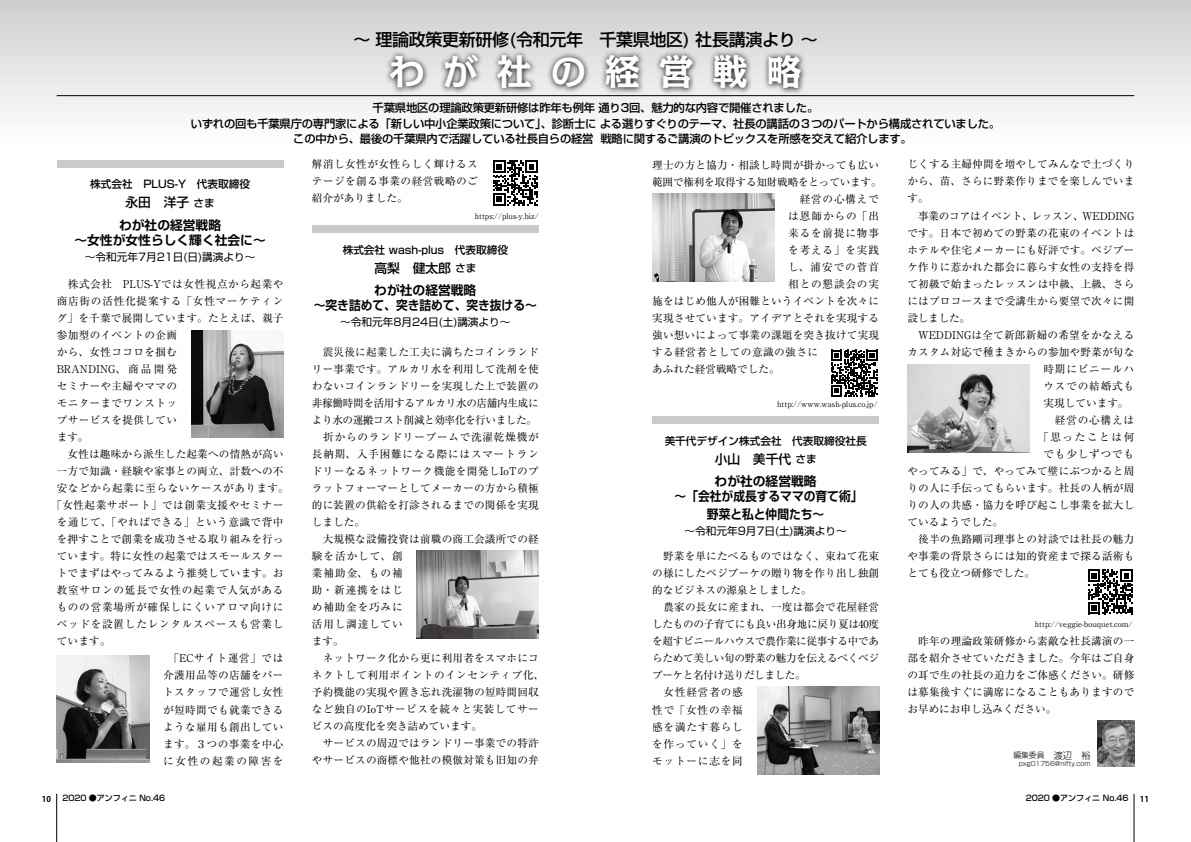
<style>
.page{position:relative;width:1191px;height:842px;background:#fff}
.page>*{position:absolute;margin:0;border:0;box-sizing:border-box;transform-origin:0 0}
.t1{font:700 35.4px "Kakumin Pro";letter-spacing:.52em;color:#fff}
.t2{font:500 17px "Shin Go Pro";letter-spacing:-.02em;color:#000}
.t3{font:700 12.8px/14.9px "Shin Go Pro De";color:#000;text-align:center}
.t4{font:500 12.8px "Shin Go Pro";color:#000}
.t5{font:700 12.8px "Shin Go Pro De";color:#000;scale:.92 1}
.t6{font:500 11.3px "Shin Go Pro";letter-spacing:-.02em;color:#000}
.t7{font:10.6px/17px "Ryumin Pro";letter-spacing:.02em;color:#000;text-align:justify}
.t8{font:10.6px/17px "Ryumin Pro";color:#000}
.t9{font:10.6px "Ryumin Pro";letter-spacing:.075em;color:#000}
.t10{font:10.6px "Ryumin Pro";letter-spacing:.07em;color:#000}
.t11{font:10.6px "Ryumin Pro";letter-spacing:.045em;color:#000}
.t12{font:500 10.6px "Shin Go Pro";color:#000}
.t13{font:10.6px "Shin Go Pro";color:#000}
.t14{font:10.6px "Ryumin Pro";letter-spacing:-.02em;color:#000}
.t15{font:10.6px "Ryumin Pro";letter-spacing:.05em;color:#000}
.t16{font:10.6px "Ryumin Pro";letter-spacing:.04em;color:#000}
.t17{font:10.6px "Ryumin Pro";letter-spacing:.065em;color:#000}
.t18{font:10.6px "Ryumin Pro";letter-spacing:.145em;color:#000}
.t19{font:10.6px "Ryumin Pro";letter-spacing:.15em;color:#000}
.t20{font:300 9.2px "Shin Go Pro";color:#000}
.t21{font:500 8px "Shin Go Pro";color:#000}
.t22{font:700 8px "Koz Go Pro";color:#000}
.t23{font:7.8px "Ryumin Pro";color:#000}
.t24{font:300 6.4px "Shin Go Pro";color:#000}
.s1{font-size:10.6px}
.s2{font-size:7.8px}
</style>
<div class="page">
<hr style="left:56px;top:794px;width:1px;height:48px;background:#000">
<hr style="left:1133px;top:794px;width:1px;height:48px;background:#000">
<img style="left:1097px;top:721px;width:37px;height:45px">
<div style="left:0;top:0;width:1191px;height:147px;background:linear-gradient(to bottom,#cdcecf,#fff)"></div>
<hr style="left:57px;top:95px;width:1077px;height:1px;background:#000">
<svg style="left:384px;top:49px;width:423px;height:46px;background:#aeafaf"></svg>
<div style="left:57px;top:160px;width:226px;height:8px;background:#c9caca"></div>
<div style="left:312px;top:225px;width:227px;height:8px;background:#c9caca"></div>
<div style="left:652px;top:416px;width:227px;height:8px;background:#c9caca"></div>
<img style="left:191px;top:331px;width:92px;height:107px">
<img style="left:57px;top:656px;width:92px;height:107px">
<img style="left:417px;top:551px;width:122px;height:88px">
<img style="left:757px;top:686px;width:122px;height:88px">
<img style="left:652px;top:193px;width:122px;height:88px">
<img style="left:907px;top:365px;width:122px;height:87px">
<svg style="left:493px;top:160px;width:45px;height:45px"></svg>
<svg style="left:831px;top:350px;width:46px;height:46px"></svg>
<svg style="left:1088px;top:569px;width:44px;height:45px"></svg>
<h2 class="t2" style="left:353px;top:26px;width:466px">～ 理論政策更新研修(令和元年　千葉県地区) 社長講演より ～</h2>
<h1 class="t1" style="left:389px;top:44px;width:414px">わが社の経営戦略</h1>
<p class="t6" style="left:373px;top:98px;width:447px">千葉県地区の理論政策更新研修は昨年も例年 通り3回、魅力的な内容で開催されました。</p>
<p class="t6" style="left:191px;top:114px;width:811px">いずれの回も千葉県庁の専門家による「新しい中小企業政策について」、診断士に よる選りすぐりのテーマ、社長の講話の３つのパートから構成されていました。</p>
<p class="t6" style="left:293px;top:130px;width:620px">この中から、最後の千葉県内で活躍している社長自らの経営 戦略に関するご講演のトピックスを所感を交えて紹介します。</p>
<p class="t12" style="left:90px;top:176px;width:161px">株式会社　PLUS-Y　代表取締役</p>
<p class="t4" style="left:126px;top:192px;width:91px">永田　洋子 <span class="s1">さま</span></p>
<p class="t3" style="left:74px;top:216px;width:193px">わが社の経営戦略<br>～女性が女性らしく輝く社会に～</p>
<p class="t13" style="left:85px;top:248px;width:172px">～令和元年7月21日(日)講演より～</p>
<p class="t15" style="left:57px;top:276px;width:228px">　株式会社　PLUS-Yでは女性視点から起業や</p>
<p class="t9" style="left:57px;top:293px;width:228px">商店街の活性化提案する「女性マーケティン</p>
<p class="t7" style="left:57px;top:309px;width:228px">グ」を千葉で展開しています。たとえば、親子</p>
<p class="t7" style="left:57px;top:326px;width:122px">参加型のイベントの企画</p>
<p class="t7" style="left:57px;top:343px;width:122px">から、女性ココロを掴む</p>
<p class="t8" style="left:57px;top:360px;width:122px">BRANDING、商品開発</p>
<p class="t7" style="left:57px;top:377px;width:122px">セミナーや主婦やママの</p>
<p class="t7" style="left:57px;top:394px;width:122px">モニターまでワンストッ</p>
<p class="t7" style="left:57px;top:411px;width:122px">プサービスを提供してい</p>
<p class="t7" style="left:57px;top:428px;width:33px">ます。</p>
<p class="t7" style="left:57px;top:445px;width:228px">　女性は趣味から派生した起業への情熱が高い</p>
<p class="t7" style="left:57px;top:462px;width:228px">一方で知識・経験や家事との両立、計数への不</p>
<p class="t11" style="left:57px;top:480px;width:234px">安などから起業に至らないケースがあります。</p>
<p class="t16" style="left:51px;top:497px;width:234px">「女性起業サポート」では創業支援やセミナー</p>
<p class="t11" style="left:57px;top:514px;width:228px">を通じて、「やればできる」という意識で背中</p>
<p class="t7" style="left:57px;top:530px;width:228px">を押すことで創業を成功させる取り組みを行っ</p>
<p class="t7" style="left:57px;top:547px;width:228px">ています。特に女性の起業ではスモールスター</p>
<p class="t7" style="left:57px;top:564px;width:228px">トでまずはやってみるよう推奨しています。お</p>
<p class="t10" style="left:57px;top:582px;width:228px">教室サロンの延長で女性の起業で人気がある</p>
<p class="t10" style="left:57px;top:599px;width:228px">ものの営業場所が確保しにくいアロマ向けに</p>
<p class="t10" style="left:57px;top:616px;width:228px">ベッドを設置したレンタルスペースも営業し</p>
<p class="t7" style="left:57px;top:632px;width:55px">ています。</p>
<p class="t17" style="left:163px;top:650px;width:122px">　「ECサイト運営」では</p>
<p class="t7" style="left:163px;top:666px;width:122px">介護用品等の店舗をパー</p>
<p class="t7" style="left:163px;top:683px;width:122px">トスタッフで運営し女性</p>
<p class="t7" style="left:163px;top:700px;width:122px">が短時間でも就業できる</p>
<p class="t7" style="left:163px;top:717px;width:122px">ような雇用も創出してい</p>
<p class="t7" style="left:163px;top:734px;width:122px">ます。３つの事業を中心</p>
<p class="t18" style="left:163px;top:752px;width:122px">に女性の起業の障害を</p>
<p class="t7" style="left:312px;top:155px;width:167px">解消し女性が女性らしく輝けるステージを創る事業の経営戦略のご紹介がありました。</p>
<p class="t23" style="left:475px;top:210px;width:66px">https://plus-y.biz/</p>
<p class="t12" style="left:343px;top:241px;width:167px">株式会社 wash-plus　代表取締役</p>
<p class="t4" style="left:374px;top:257px;width:104px">高梨　健太郎 <span class="s1">さま</span></p>
<p class="t3" style="left:314px;top:282px;width:224px">わが社の経営戦略<br>～突き詰めて、突き詰めて、突き抜ける～</p>
<p class="t13" style="left:340px;top:313px;width:172px">～令和元年8月24日(土)講演より～</p>
<p class="t7" style="left:312px;top:342px;width:234px;text-align:left">　震災後に起業した工夫に満ちたコインランドリー事業です。アルカリ水を利用して洗剤を使わないコインランドリーを実現した上で装置の非稼働時間を活用するアルカリ水の店舗内生成により水の運搬コスト削減と効率化を行いました。　折からのランドリーブームで洗濯乾燥機が長納期、入手困難になる際にはスマートランドリーなるネットワーク機能を開発しIoTのプラットフォーマーとしてメーカーの方から積極的に装置の供給を打診されるまでの関係を実現しました。<br>　大規模な設備投資は前職の商工会議所での経験を活かして、創<br>業補助金、もの補<br>助・新連携をはじ<br>め補助金を巧みに<br>活用し調達してい<br>ます。<br>　ネットワーク化から更に利用者をスマホにコネクトして利用ポイントのインセンティブ化、予約機能の実現や置き忘れ洗濯物の短時間回収など独自のIoTサービスを続々と実装してサービスの高度化を突き詰めています。<br>　サービスの周辺ではランドリー事業での特許やサービスの商標や他社の模倣対策も旧知の弁</p>
<p class="t7" style="left:652px;top:156px;width:228px">理士の方と協力・相談し時間が掛かっても広い</p>
<p class="t14" style="left:652px;top:174px;width:231px">範囲で権利を取得する知財戦略をとっています。</p>
<p class="t9" style="left:788px;top:191px;width:92px">　経営の心構えで</p>
<p class="t7" style="left:788px;top:207px;width:92px">は恩師からの「出</p>
<p class="t9" style="left:788px;top:225px;width:92px">来るを前提に物事</p>
<p class="t7" style="left:788px;top:241px;width:92px">を考える」を実践</p>
<p class="t7" style="left:788px;top:258px;width:92px">し、浦安での菅首</p>
<p class="t9" style="left:788px;top:276px;width:92px">相との懇談会の実</p>
<p class="t7" style="left:652px;top:292px;width:228px">施をはじめ他人が困難というイベントを次々に</p>
<p class="t7" style="left:652px;top:309px;width:228px">実現させています。アイデアとそれを実現する</p>
<p class="t7" style="left:652px;top:326px;width:228px">強い想いによって事業の課題を突き抜けて実現</p>
<p class="t11" style="left:652px;top:344px;width:167px">する経営者としての意識の強さに</p>
<p class="t8" style="left:652px;top:360px;width:129px">あふれた経営戦略でした。</p>
<p class="t23" style="left:777px;top:398px;width:102px">http://www.wash-plus.co.jp/</p>
<p class="t12" style="left:664px;top:432px;width:203px">美千代デザイン株式会社　代表取締役社長</p>
<p class="t4" style="left:714px;top:448px;width:104px">小山　美千代 <span class="s1">さま</span></p>
<p class="t3" style="left:674px;top:473px;width:189px">わが社の経営戦略<br>～「会社が成長するママの育て術」</p>
<p class="t5" style="left:707px;top:504px;width:129px">野菜と私と仲間たち～</p>
<p class="t13" style="left:684px;top:522px;width:164px">～令和元年9月7日(土)講演より～</p>
<p class="t8" style="left:652px;top:547px;width:228px">　野菜を単にたべるものではなく、束ねて花束の様にしたベジブーケの贈り物を作り出し独創的なビジネスの源泉としました。<br>　農家の長女に産まれ、一度は都会で花屋経営したものの子育てにも良い出身地に戻り夏は40度を超すビニールハウスで農作業に従事する中であらためて美しい旬の野菜の魅力を伝えるべくベジブーケと名付け送りだしました。<br>　女性経営者の感<br>性で「女性の幸福<br>感を満たす暮らし<br>を作っていく」を<br>モットーに志を同</p>
<p class="t7" style="left:907px;top:155px;width:228px">じくする主婦仲間を増やしてみんなで土づくり</p>
<p class="t7" style="left:907px;top:172px;width:228px">から、苗、さらに野菜作りまでを楽しんでいま</p>
<p class="t7" style="left:907px;top:189px;width:23px">す。</p>
<p class="t14" style="left:907px;top:207px;width:228px">　事業のコアはイベント、レッスン、WEDDING</p>
<p class="t7" style="left:907px;top:223px;width:228px">です。日本で初めての野菜の花束のイベントは</p>
<p class="t7" style="left:907px;top:240px;width:228px">ホテルや住宅メーカーにも好評です。ベジブー</p>
<p class="t7" style="left:907px;top:257px;width:228px">ケ作りに惹かれた都会に暮らす女性の支持を得</p>
<p class="t7" style="left:907px;top:274px;width:228px">て初級で始まったレッスンは中級、上級、さら</p>
<p class="t7" style="left:907px;top:291px;width:228px">にはプロコースまで受講生から要望で次々に開</p>
<p class="t7" style="left:907px;top:308px;width:64px">設しました。</p>
<p class="t7" style="left:907px;top:325px;width:228px">　WEDDINGは全て新郎新婦の希望をかなえる</p>
<p class="t7" style="left:907px;top:342px;width:228px">カスタム対応で種まきからの参加や野菜が旬な</p>
<p class="t9" style="left:1043px;top:360px;width:92px">時期にビニールハ</p>
<p class="t9" style="left:1043px;top:377px;width:92px">ウスでの結婚式も</p>
<p class="t8" style="left:1043px;top:393px;width:87px">実現しています。</p>
<p class="t9" style="left:1043px;top:411px;width:92px">　経営の心構えは</p>
<p class="t19" style="left:1038px;top:428px;width:98px">「思ったことは何</p>
<p class="t9" style="left:1043px;top:445px;width:92px">でも少しずつでも</p>
<p class="t7" style="left:907px;top:461px;width:228px">やってみる」で、やってみて壁にぶつかると周</p>
<p class="t7" style="left:907px;top:478px;width:228px">りの人に手伝ってもらいます。社長の人柄が周</p>
<p class="t7" style="left:907px;top:495px;width:228px">りの人の共感・協力を呼び起こし事業を拡大し</p>
<p class="t8" style="left:907px;top:512px;width:97px">ているようでした。</p>
<p class="t7" style="left:907px;top:529px;width:228px">　後半の魚路剛司理事との対談では社長の魅力</p>
<p class="t7" style="left:907px;top:546px;width:228px">や事業の背景さらには知的資産まで探る話術も</p>
<p class="t8" style="left:907px;top:563px;width:129px">とても役立つ研修でした。</p>
<p class="t23" style="left:1034px;top:618px;width:99px">http://veggie-bouquet.com/</p>
<p class="t7" style="left:907px;top:631px;width:228px">　昨年の理論政策研修から素敵な社長講演の一部を紹介させていただきました。今年はご自身の耳で生の社長の迫力をご体感ください。研修は募集後すぐに満席になることもありますのでお早めにお申し込みください。</p>
<p class="t20" style="left:1013px;top:748px;width:79px"><span class="s2">編集委員</span>　渡辺　裕</p>
<p class="t24" style="left:1018px;top:758px;width:73px">pxg01756@nifty.com</p>
<p class="t22" style="left:42px;top:793px;width:11px">10</p>
<p class="t21" style="left:62px;top:791px;width:104px">2020 ●アンフィニ No.46</p>
<p class="t21" style="left:1025px;top:791px;width:104px">2020 ●アンフィニ No.46</p>
<p class="t22" style="left:1140px;top:793px;width:11px">11</p>
</div>
